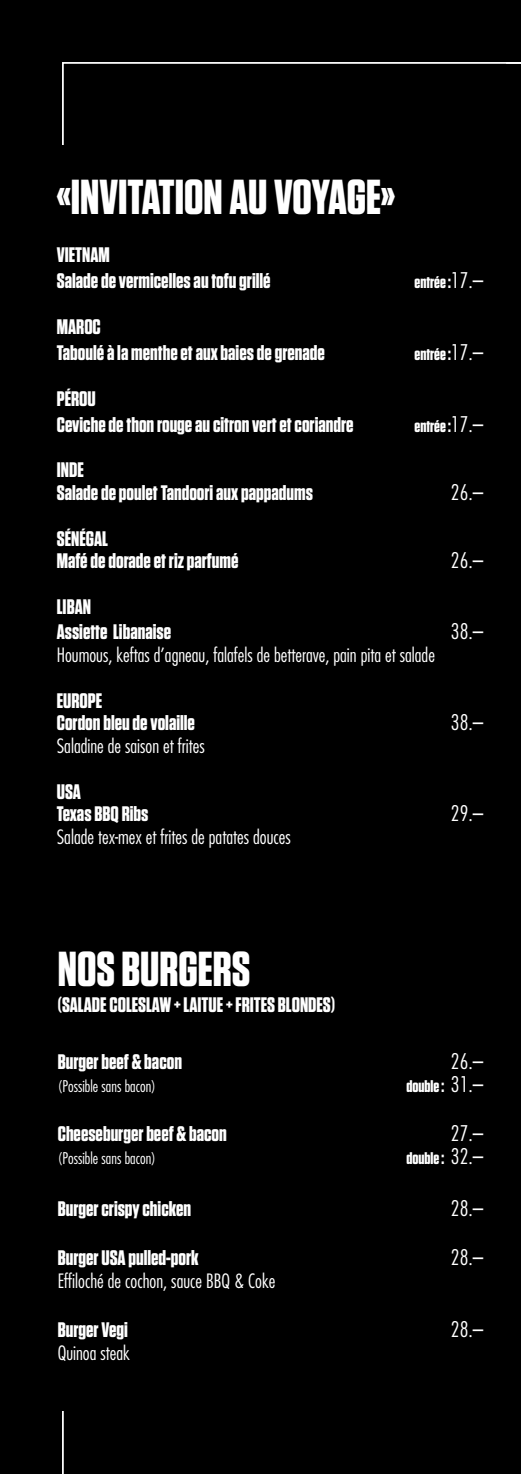
<style>
.page{position:relative;width:521px;height:1474px;background:#fff}
.page>*{position:absolute;margin:0;border:0;box-sizing:border-box;transform-origin:0 0}
.t1{font:700 49px "Tungsten";color:#fff}
.t2{font:700 21px/22.8px "Tungsten";color:#fff}
.t3{font:300 condensed 21px "Futura";color:#fff}
.t4{font:300 condensed 19.25px "Futura";color:#fff}
.t5{font:700 16.62px "Tungsten";color:#fff}
.t6{font:300 condensed 15.75px "Futura";color:#fff}
.s1{font-family:"Futura";font-weight:300;font-stretch:condensed;font-size:21px}
</style>
<div class="page">
<div style="left:0;top:0;width:521px;height:1473px;background:#000"></div>
<svg style="left:504px;top:62px;width:17px;height:2px"></svg>
<h1 class="t1" style="left:57px;top:170px;width:340px">«Invitation au voyage»</h1>
<p class="t2" style="left:57px;top:242px;width:215px;line-height:26.2px">VIETNAM<br>Salade de vermicelles au tofu grillé</p>
<p class="t2" style="left:57px;top:314px;width:269px;line-height:26.2px">MAROC<br>Taboulé à la menthe et aux baies de grenade</p>
<p class="t2" style="left:57px;top:386px;width:298px;line-height:26.2px">PÉROU<br>Ceviche de thon rouge au citron vert et coriandre</p>
<p class="t2" style="left:57px;top:459px;width:258px">INDE<br>Salade de poulet Tandoori aux pappadums</p>
<p class="t2" style="left:57px;top:527px;width:183px">SÉNÉGAL<br>Mafé de dorade et riz parfumé</p>
<p class="t2" style="left:57px;top:594px;width:116px;line-height:25.2px">LIBAN<br>Assiette Libanaise</p>
<p class="t5" style="left:414px;top:274px;width:70px">entrée :<span class="s1">17.–</span></p>
<p class="t5" style="left:414px;top:345px;width:70px">entrée :<span class="s1">17.–</span></p>
<p class="t5" style="left:414px;top:417px;width:70px">entrée :<span class="s1">17.–</span></p>
<p class="t3" style="left:451px;top:480px;width:34px">26.–</p>
<p class="t3" style="left:451px;top:548px;width:34px">26.–</p>
<p class="t3" style="left:451px;top:619px;width:34px">38.–</p>
<p class="t4" style="left:57px;top:643px;width:380px">Houmous, keftas d’agneau, falafels de betterave, pain pita et salade</p>
<p class="t2" style="left:57px;top:689px;width:140px">EUROPE<br>Cordon bleu de volaille</p>
<p class="t4" style="left:57px;top:734px;width:150px">Saladine de saison et frites</p>
<p class="t2" style="left:57px;top:780px;width:93px">USA<br>Texas BBQ Ribs</p>
<p class="t4" style="left:57px;top:825px;width:235px">Salade tex-mex et frites de patates douces</p>
<p class="t3" style="left:451px;top:710px;width:34px">38.–</p>
<p class="t3" style="left:451px;top:801px;width:34px">29.–</p>
<h1 class="t1" style="left:58px;top:942px;width:194px">Nos burgers</h1>
<p class="t2" style="left:58px;top:993px;width:279px">(salade coleslaw + Laitue + Frites blondes)</p>
<p class="t2" style="left:58px;top:1051px;width:126px">Burger beef &amp; bacon</p>
<p class="t3" style="left:451px;top:1049px;width:34px">26.–</p>
<p class="t6" style="left:58px;top:1076px;width:100px">(Possible sans bacon)</p>
<p class="t5" style="left:406px;top:1077px;width:78px">double : <span class="s1">31.–</span></p>
<p class="t2" style="left:58px;top:1122px;width:171px">Cheeseburger beef &amp; bacon</p>
<p class="t3" style="left:451px;top:1120px;width:34px">27.–</p>
<p class="t6" style="left:58px;top:1148px;width:100px">(Possible sans bacon)</p>
<p class="t5" style="left:406px;top:1149px;width:78px">double : <span class="s1">32.–</span></p>
<p class="t2" style="left:58px;top:1198px;width:135px">Burger crispy chicken</p>
<p class="t3" style="left:451px;top:1196px;width:34px">28.–</p>
<p class="t2" style="left:58px;top:1247px;width:142px">Burger USA pulled-pork</p>
<p class="t3" style="left:451px;top:1245px;width:34px">28.–</p>
<p class="t4" style="left:58px;top:1269px;width:219px">Effiloché de cochon, sauce BBQ &amp; Coke</p>
<p class="t2" style="left:58px;top:1318px;width:72px">Burger Vegi</p>
<p class="t3" style="left:451px;top:1316px;width:34px">28.–</p>
<p class="t4" style="left:58px;top:1341px;width:74px">Quinoa steak</p>
</div>
